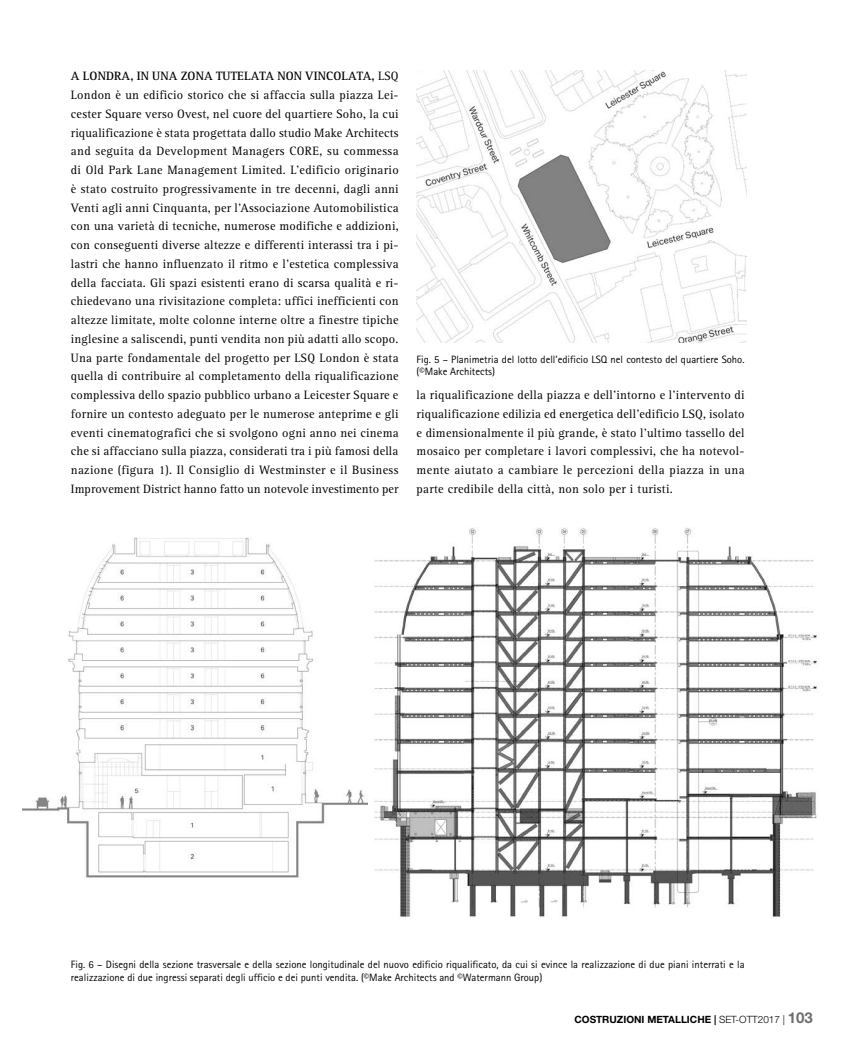
<style>
.page{position:relative;width:851px;height:1053px;background:#fff}
.page>*{position:absolute;margin:0;border:0;box-sizing:border-box;transform-origin:0 0}
.t1{font:12.5px/18.8px "Rotis Serif";letter-spacing:.015em;color:#000;text-align:justify}
.t2{font:10.62px/12.5px "Rotis Sans Serif";color:#000}
.t3{font:700 10px "Helvetica Neue LT";color:#000}
.s1{font-weight:700}
.s2{font-weight:500}
.s3{font-weight:300}
.s4{font-size:15px;color:#6d6e71}
</style>
<div class="page">
<img style="left:416px;top:71px;width:330px;height:272px">
<img style="left:23px;top:537px;width:345px;height:341px">
<svg style="left:374px;top:528px;width:444px;height:389px"></svg>
<p class="t1" style="left:71px;top:67px;width:329px"><span class="s1">A LONDRA, IN UNA ZONA TUTELATA NON VINCOLATA,</span> LSQ London è un edificio storico che si affaccia sulla piazza Lei&shy;cester Square verso Ovest, nel cuore del quartiere Soho, la cui riqualificazione è stata progettata dallo studio Make Architects and seguita da Development Managers CORE, su commessa di Old Park Lane Management Limited. L’edificio originario è stato costruito progressivamente in tre decenni, dagli anni Venti agli anni Cinquanta, per l’Associazione Automobilistica con una varietà di tecniche, numerose modifiche e addizioni, con conseguenti diverse altezze e differenti interassi tra i pi&shy;lastri che hanno influenzato il ritmo e l’estetica complessiva della facciata. Gli spazi esistenti erano di scarsa qualità e ri&shy;chiedevano una rivisitazione completa: uffici inefficienti con altezze limitate, molte colonne interne oltre a finestre tipiche inglesine a saliscendi, punti vendita non più adatti allo scopo.<br>Una parte fondamentale del progetto per LSQ London è stata quella di contribuire al completamento della riqualificazione complessiva dello spazio pubblico urbano a Leicester Square e fornire un contesto adeguato per le numerose anteprime e gli eventi cinematografici che si svolgono ogni anno nei cinema che si affacciano sulla piazza, considerati tra i più famosi della nazione (figura 1). Il Consiglio di Westminster e il Business Improvement District hanno fatto un notevole investimento per</p>
<p class="t2" style="left:416px;top:353px;width:329px">Fig. 5 – Planimetria del lotto dell’edificio LSQ nel contesto del quartiere Soho. (©Make Architects)</p>
<p class="t1" style="left:416px;top:386px;width:329px">la riqualificazione della piazza e dell’intorno e l’intervento di riqualificazione edilizia ed energetica dell’edificio LSQ, isolato e dimensionalmente il più grande, è stato l’ultimo tassello del mosaico per completare i lavori complessivi, che ha notevol&shy;mente aiutato a cambiare le percezioni della piazza in una parte credibile della città, non solo per i turisti.</p>
<p class="t2" style="left:71px;top:958px;width:675px">Fig. 6 – Disegni della sezione trasversale e della sezione longitudinale del nuovo edificio riqualificato, da cui si evince la realizzazione di due piani interrati e la realizzazione di due ingressi separati degli ufficio e dei punti vendita. (©Make Architects and ©Watermann Group)</p>
<p class="t3" style="left:574px;top:1013px;width:240px">cOSTRUZIONI METALLICHE <span class="s2">|</span> <span class="s3">Set-ott2017 |</span> <span class="s4">103</span></p>
</div>
